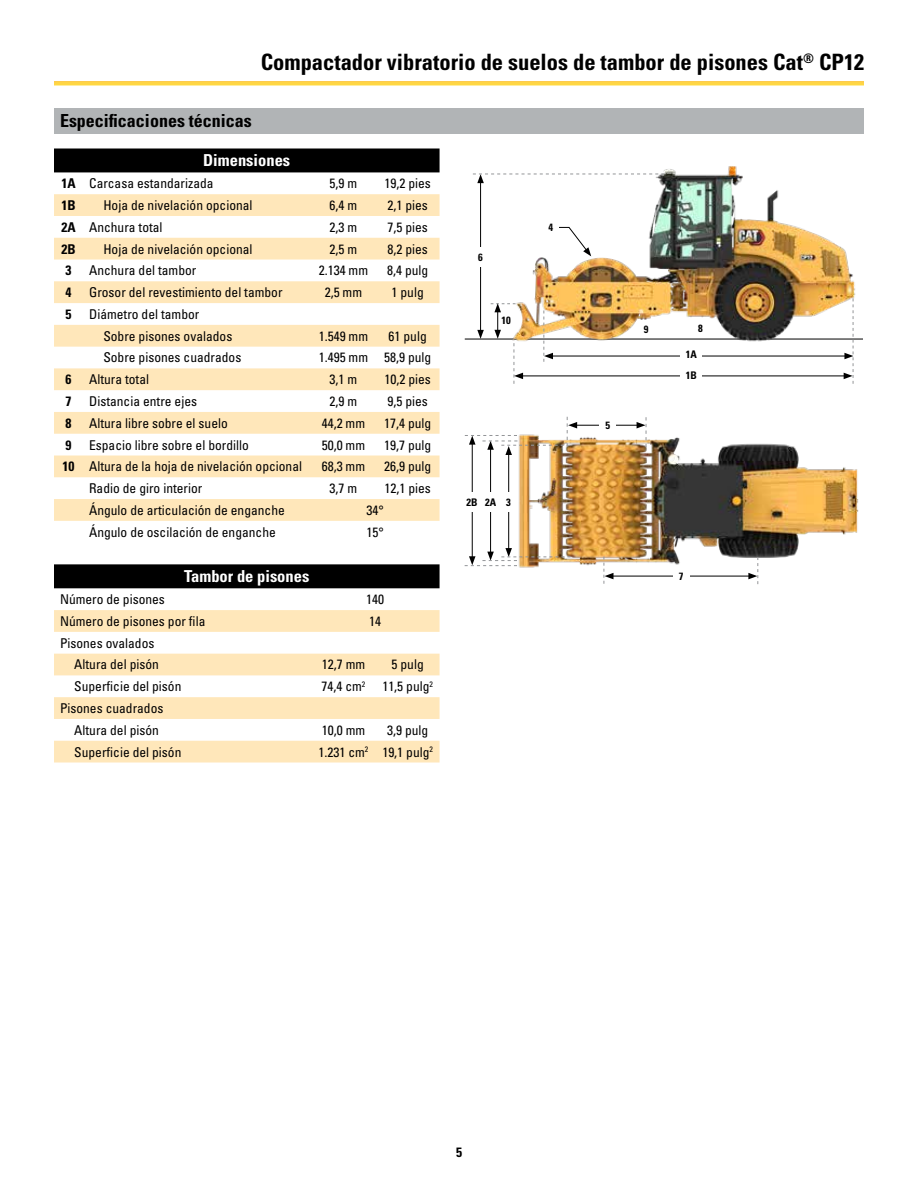
<style>
.page{position:relative;width:918px;height:1188px;background:#fff}
.page>*{position:absolute;margin:0;border:0;box-sizing:border-box;transform-origin:0 0}
.t1{font:700 condensed 22.5px "Univers LT Std";color:#000}
.t2{font:700 condensed 18px "Univers LT Std";color:#000}
.t3{font:700 condensed 16.5px "Univers LT Std";color:#fff}
.t4{font:condensed 13.5px/21.8px "Univers LT Std";color:#000}
.t5{font:700 condensed 13.5px "Univers LT Std";color:#000}
.t6{font:700 condensed 10.5px "Univers LT Std";color:#000}
.s1{font-weight:700}
</style>
<div class="page">
<div style="left:54px;top:108px;width:810px;height:25px;background:#b1b4b6"></div>
<svg style="left:54px;top:148px;width:386px;height:25px;fill:#000"></svg>
<svg style="left:54px;top:194px;width:386px;height:569px"></svg>
<img style="left:514px;top:428px;width:345px;height:143px">
<hr style="left:508px;top:453px;width:1px;height:97px;background:#000">
<hr style="left:490px;top:447px;width:1px;height:107px;background:#000">
<hr style="left:472px;top:442px;width:1px;height:117px;background:#000">
<svg style="left:465px;top:548px;width:105px;height:18px"></svg>
<div style="left:482px;top:492px;width:17px;height:20px;background:#fff"></div>
<div style="left:464px;top:492px;width:16px;height:20px;background:#fff"></div>
<div style="left:502px;top:492px;width:13px;height:20px;background:#fff"></div>
<hr style="left:611px;top:576px;width:140px;height:1px;background:#000">
<div style="left:673px;top:566px;width:16px;height:21px;background:#fff"></div>
<hr style="left:575px;top:425px;width:64px;height:1px;background:#000">
<div style="left:600px;top:415px;width:16px;height:21px;background:#fff"></div>
<hr style="left:521px;top:376px;width:325px;height:1px;background:#000">
<div style="left:681px;top:367px;width:21px;height:16px;background:#fff"></div>
<hr style="left:465px;top:339px;width:398px;height:1px;background:#000">
<img style="left:509px;top:166px;width:354px;height:176px">
<hr style="left:480px;top:181px;width:1px;height:151px;background:#000">
<svg style="left:477px;top:330px;width:7px;height:9px"></svg>
<svg style="left:473px;top:174px;width:191px;height:9px"></svg>
<div style="left:471px;top:248px;width:19px;height:19px;background:#fff"></div>
<svg style="left:558px;top:227px;width:33px;height:29px"></svg>
<div style="left:543px;top:219px;width:16px;height:17px;background:#fff"></div>
<div style="left:638px;top:321px;width:16px;height:16px;background:#fff"></div>
<div style="left:690px;top:320px;width:21px;height:16px;background:#fff"></div>
<hr style="left:551px;top:356px;width:296px;height:1px;background:#000">
<svg style="left:543px;top:310px;width:10px;height:52px"></svg>
<svg style="left:844px;top:298px;width:10px;height:86px"></svg>
<div style="left:681px;top:346px;width:21px;height:17px;background:#fff"></div>
<svg style="left:465px;top:417px;width:112px;height:38px"></svg>
<svg style="left:637px;top:417px;width:10px;height:30px"></svg>
<svg style="left:604px;top:557px;width:10px;height:27px"></svg>
<svg style="left:748px;top:557px;width:10px;height:27px"></svg>
<svg style="left:491px;top:303px;width:32px;height:81px"></svg>
<h1 class="t1" style="left:261px;top:48px;width:605px">Compactador vibratorio de suelos de tambor de pisones Cat<sup>®</sup> CP12</h1>
<h2 class="t2" style="left:60px;top:110px;width:193px">Especificaciones técnicas</h2>
<p class="t3" style="left:203px;top:150px;width:89px">Dimensiones</p>
<p class="t4" style="left:61px;top:172px;width:154px"><span class="s1">1A</span> Carcasa estandarizada</p>
<p class="t4" style="left:330px;top:172px;width:29px">5,9 m</p>
<p class="t4" style="left:384px;top:172px;width:48px">19,2 pies</p>
<p class="t5" style="left:61px;top:197px;width:16px">1B</p>
<p class="t4" style="left:103px;top:194px;width:151px">Hoja de nivelación opcional</p>
<p class="t4" style="left:330px;top:194px;width:29px">6,4 m</p>
<p class="t4" style="left:387px;top:194px;width:42px">2,1 pies</p>
<p class="t4" style="left:61px;top:216px;width:103px"><span class="s1">2A</span> Anchura total</p>
<p class="t4" style="left:330px;top:216px;width:29px">2,3 m</p>
<p class="t4" style="left:387px;top:216px;width:42px">7,5 pies</p>
<p class="t5" style="left:61px;top:240px;width:16px">2B</p>
<p class="t4" style="left:103px;top:238px;width:151px">Hoja de nivelación opcional</p>
<p class="t4" style="left:330px;top:238px;width:29px">2,5 m</p>
<p class="t4" style="left:387px;top:238px;width:42px">8,2 pies</p>
<p class="t5" style="left:66px;top:262px;width:7px">3</p>
<p class="t4" style="left:89px;top:259px;width:109px">Anchura del tambor</p>
<p class="t4" style="left:319px;top:259px;width:51px">2.134 mm</p>
<p class="t4" style="left:387px;top:259px;width:43px">8,4 pulg</p>
<p class="t5" style="left:66px;top:284px;width:7px">4</p>
<p class="t4" style="left:89px;top:281px;width:195px">Grosor del revestimiento del tambor</p>
<p class="t4" style="left:325px;top:281px;width:39px">2,5 mm</p>
<p class="t4" style="left:392px;top:281px;width:34px">1 pulg</p>
<p class="t5" style="left:66px;top:306px;width:7px">5</p>
<p class="t4" style="left:103px;top:303px;width:130px;text-indent:-14px">Diámetro del tambor<br>Sobre pisones ovalados</p>
<p class="t4" style="left:319px;top:325px;width:51px">1.549 mm</p>
<p class="t4" style="left:389px;top:325px;width:40px">61 pulg</p>
<p class="t4" style="left:103px;top:347px;width:139px">Sobre pisones cuadrados</p>
<p class="t4" style="left:319px;top:347px;width:114px">1.495 mm 58,9 pulg</p>
<p class="t5" style="left:66px;top:371px;width:7px">6</p>
<p class="t4" style="left:89px;top:368px;width:61px">Altura total</p>
<p class="t4" style="left:330px;top:368px;width:29px">3,1 m</p>
<p class="t4" style="left:384px;top:368px;width:48px">10,2 pies</p>
<p class="t5" style="left:66px;top:393px;width:7px">7</p>
<p class="t4" style="left:89px;top:390px;width:109px">Distancia entre ejes</p>
<p class="t4" style="left:330px;top:390px;width:29px">2,9 m</p>
<p class="t4" style="left:387px;top:390px;width:42px">9,5 pies</p>
<p class="t5" style="left:66px;top:415px;width:7px">8</p>
<p class="t4" style="left:89px;top:412px;width:140px">Altura libre sobre el suelo</p>
<p class="t4" style="left:322px;top:412px;width:45px">44,2 mm</p>
<p class="t4" style="left:384px;top:412px;width:49px">17,4 pulg</p>
<p class="t5" style="left:66px;top:436px;width:7px">9</p>
<p class="t4" style="left:89px;top:434px;width:161px">Espacio libre sobre el bordillo</p>
<p class="t4" style="left:322px;top:434px;width:45px">50,0 mm</p>
<p class="t4" style="left:384px;top:434px;width:49px">19,7 pulg</p>
<p class="t4" style="left:63px;top:455px;width:241px"><span class="s1">10</span> Altura de la hoja de nivelación opcional</p>
<p class="t4" style="left:322px;top:455px;width:45px">68,3 mm</p>
<p class="t4" style="left:384px;top:455px;width:49px">26,9 pulg</p>
<p class="t4" style="left:89px;top:477px;width:115px">Radio de giro interior</p>
<p class="t4" style="left:330px;top:477px;width:29px">3,7 m</p>
<p class="t4" style="left:384px;top:477px;width:48px">12,1 pies</p>
<p class="t4" style="left:89px;top:499px;width:197px">Ángulo de articulación de enganche</p>
<p class="t4" style="left:367px;top:499px;width:19px">34°</p>
<p class="t4" style="left:89px;top:521px;width:188px">Ángulo de oscilación de enganche</p>
<p class="t4" style="left:367px;top:521px;width:19px">15°</p>
<p class="t3" style="left:184px;top:566px;width:127px">Tambor de pisones</p>
<p class="t4" style="left:60px;top:588px;width:106px">Número de pisones</p>
<p class="t4" style="left:366px;top:588px;width:19px">140</p>
<p class="t4" style="left:60px;top:610px;width:147px">Número de pisones por fila</p>
<p class="t4" style="left:369px;top:610px;width:13px">14</p>
<p class="t4" style="left:74px;top:632px;width:86px;text-indent:-14px">Pisones ovalados<br>Altura del pisón</p>
<p class="t4" style="left:322px;top:654px;width:45px">12,7 mm</p>
<p class="t4" style="left:392px;top:654px;width:34px">5 pulg</p>
<p class="t4" style="left:74px;top:675px;width:109px">Superficie del pisón</p>
<p class="t4" style="left:321px;top:675px;width:45px">74,4 cm<sup>2</sup></p>
<p class="t4" style="left:382px;top:675px;width:52px">11,5 pulg<sup>2</sup></p>
<p class="t4" style="left:74px;top:697px;width:91px;text-indent:-14px">Pisones cuadrados<br>Altura del pisón</p>
<p class="t4" style="left:322px;top:719px;width:45px">10,0 mm</p>
<p class="t4" style="left:387px;top:719px;width:43px">3,9 pulg</p>
<p class="t4" style="left:74px;top:741px;width:109px">Superficie del pisón</p>
<p class="t4" style="left:318px;top:741px;width:116px">1.231 cm<sup>2</sup> 19,1 pulg<sup>2</sup></p>
<p class="t6" style="left:478px;top:251px;width:6px">6</p>
<p class="t6" style="left:501px;top:314px;width:11px">10</p>
<p class="t6" style="left:467px;top:495px;width:46px">2B 2A 3</p>
<p class="t6" style="left:548px;top:221px;width:6px">4</p>
<p class="t6" style="left:605px;top:419px;width:6px">5</p>
<p class="t6" style="left:644px;top:323px;width:6px">9</p>
<p class="t6" style="left:698px;top:321px;width:6px">8</p>
<p class="t6" style="left:686px;top:348px;width:13px">1A</p>
<p class="t6" style="left:686px;top:369px;width:13px">1B</p>
<p class="t6" style="left:679px;top:570px;width:6px">7</p>
<p class="t5" style="left:456px;top:1144px;width:7px">5</p>
</div>
